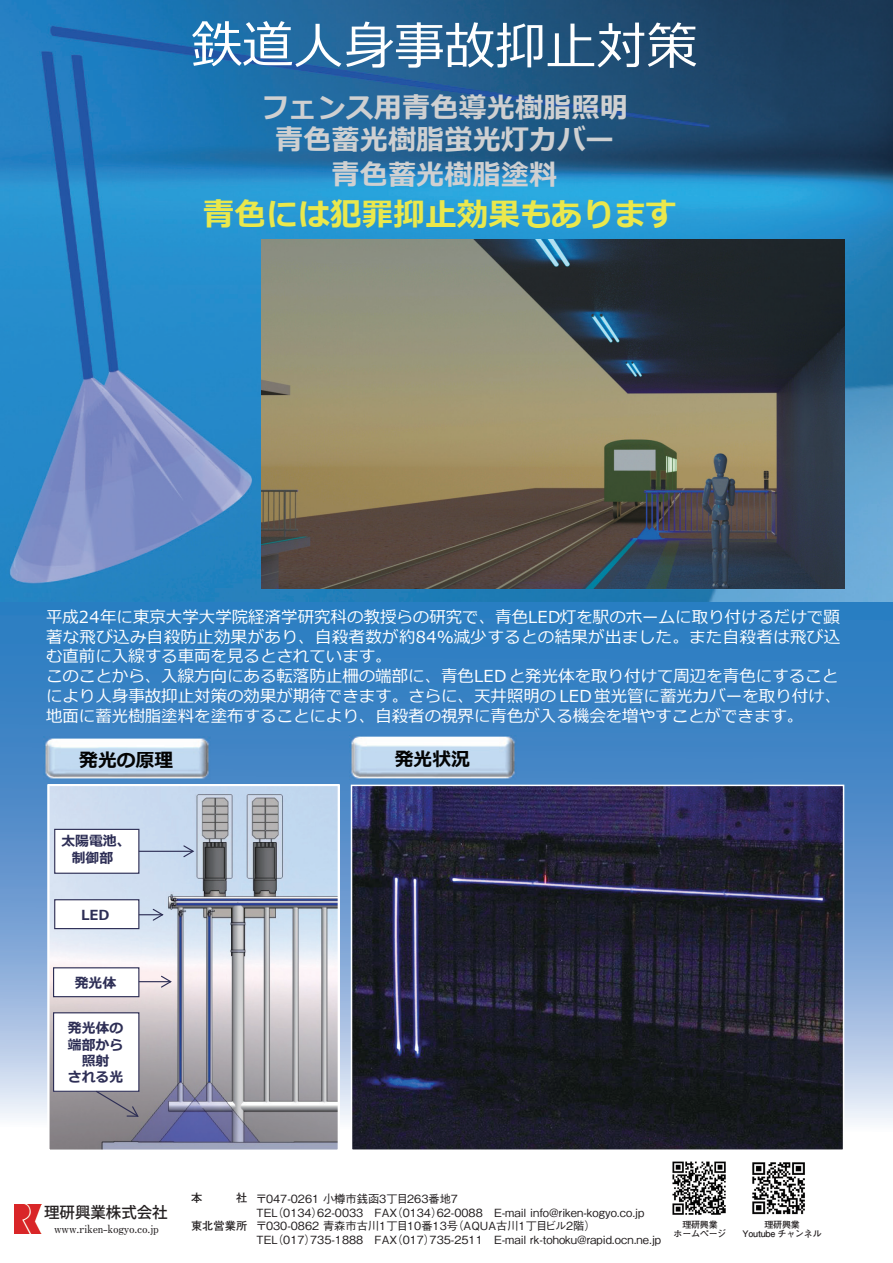
<style>
.page{position:relative;width:893px;height:1263px;background:#fff}
.page>*{position:absolute;margin:0;border:0;box-sizing:border-box;transform-origin:0 0}
.t1{font:50.55px "Meiryo";color:#fff}
.t2{font:700 31.8px "Meiryo";color:#eae84c}
.t3{font:700 28.2px/33.6px "Meiryo";color:#cfd0d1;text-align:center}
.t4{font:700 18.9px "Meiryo";color:#030303}
.t5{font:16.5px/19.8px "Meiryo";color:#fff}
.t6{font:500 15.45px "Koz Go Pro";color:#231f20}
.t7{font:700 13.8px/16.5px "Meiryo";color:#2d2e55;text-align:center}
.t8{font:500 11.25px/13.5px "Gothic BBB Pro";color:#231f20}
.t9{font:700 11.25px "Futo Min A101 Pro";letter-spacing:-.025em;color:#231f20}
.t10{font:700 11.25px "Futo Go B101 Pro";color:#231f20}
.t11{font:700 9px/9px "Futo Go B101 Pro";letter-spacing:-.025em;color:#231f20;text-align:center}
</style>
<div class="page">
<img style="left:0;top:0;width:893px;height:1123px">
<img style="left:1px;top:0;width:892px;height:601px">
<img style="left:672px;top:1161px;width:54px;height:54px">
<img style="left:752px;top:1162px;width:53px;height:53px">
<img style="left:15px;top:1204px;width:26px;height:30px">
<img style="left:44px;top:736px;width:167px;height:44px">
<img style="left:349px;top:735px;width:167px;height:45px">
<img style="left:51px;top:787px;width:286px;height:362px">
<div style="left:48px;top:784px;width:292px;height:368px;border:2px solid #fff"></div>
<img style="left:354px;top:788px;width:487px;height:360px">
<div style="left:351px;top:785px;width:493px;height:366px;border:2px solid #fff"></div>
<div style="left:54px;top:968px;width:85px;height:29px;background:#fff"></div>
<div style="left:53px;top:967px;width:86px;height:30px;border:1px solid #2d2e55"></div>
<div style="left:54px;top:1013px;width:85px;height:78px;background:#fff"></div>
<div style="left:53px;top:1012px;width:86px;height:80px;border:1px solid #2d2e55"></div>
<div style="left:55px;top:900px;width:84px;height:28px;background:#fff"></div>
<div style="left:54px;top:899px;width:85px;height:30px;border:1px solid #2d2e55"></div>
<svg style="left:139px;top:908px;width:26px;height:14px"></svg>
<hr style="left:139px;top:981px;width:32px;height:1px;background:#2d2e55">
<svg style="left:160px;top:975px;width:13px;height:14px"></svg>
<svg style="left:95px;top:1090px;width:45px;height:28px"></svg>
<div style="left:55px;top:829px;width:84px;height:44px;background:#fff"></div>
<div style="left:54px;top:829px;width:85px;height:45px;border:1px solid #2d2e55"></div>
<hr style="left:139px;top:851px;width:54px;height:1px;background:#2d2e55">
<svg style="left:182px;top:844px;width:13px;height:14px"></svg>
<img style="left:262px;top:240px;width:583px;height:348px">
<h1 class="t1" style="left:192px;top:11px;width:507px">鉄道人身事故抑止対策</h1>
<h3 class="t3" style="left:261px;top:92px;width:368px">フェンス用青色導光樹脂照明青色蓄光樹脂蛍光灯カバー青色蓄光樹脂塗料</h3>
<h2 class="t2" style="left:203px;top:192px;width:475px">青色には犯罪抑止効果もあります</h2>
<p class="t5" style="left:46px;top:608px;width:797px">平成24年に東京大学大学院経済学研究科の教授らの研究で、青色LED灯を駅のホームに取り付けるだけで顕著な飛び込み自殺防止効果があり、自殺者数が約84％減少するとの結果が出ました。また自殺者は飛び込む直前に入線する車両を見るとされています。<br>このことから、入線方向にある転落防止柵の端部に、青色LEDと発光体を取り付けて周辺を青色にすることにより人身事故抑止対策の効果が期待できます。さらに、天井照明の LED蛍光管に蓄光カバーを取り付け、地面に蓄光樹脂塗料を塗布することにより、自殺者の視界に青色が入る機会を増やすことができます。</p>
<p class="t4" style="left:79px;top:747px;width:96px">発光の原理</p>
<p class="t4" style="left:395px;top:746px;width:77px">発光状況</p>
<p class="t7" style="left:61px;top:833px;width:71px;line-height:17.2px">太陽電池、制御部</p>
<p class="t7" style="left:81px;top:907px;width:30px">LED</p>
<p class="t7" style="left:75px;top:975px;width:43px">発光体</p>
<p class="t7" style="left:68px;top:1020px;width:57px">発光体の端部から照射<br>される光</p>
<p class="t8" style="left:256px;top:1191px;width:407px">〒047-0261 小樽市銭函3丁目263番地7<br>TEL（0134）62-0033　FAX（0134）62-0088　E-mail info@riken-kogyo.co.jp〒030-0862 青森市古川1丁目10番13号（AQUA古川1丁目ビル2階）<br>TEL（017）735-1888　FAX（017）735-2511　E-mail rk-tohoku@rapid.ocn.ne.jp</p>
<p class="t6" style="left:44px;top:1202px;width:125px">理研興業株式会社</p>
<p class="t10" style="left:191px;top:1216px;width:58px">東北営業所</p>
<p class="t9" style="left:54px;top:1220px;width:106px">www.riken-kogyo.co.jp</p>
<p class="t11" style="left:674px;top:1219px;width:54px">理研興業<br>ホームページ</p>
<p class="t11" style="left:743px;top:1219px;width:81px">理研興業<br>Youtube チャンネル</p>
</div>
